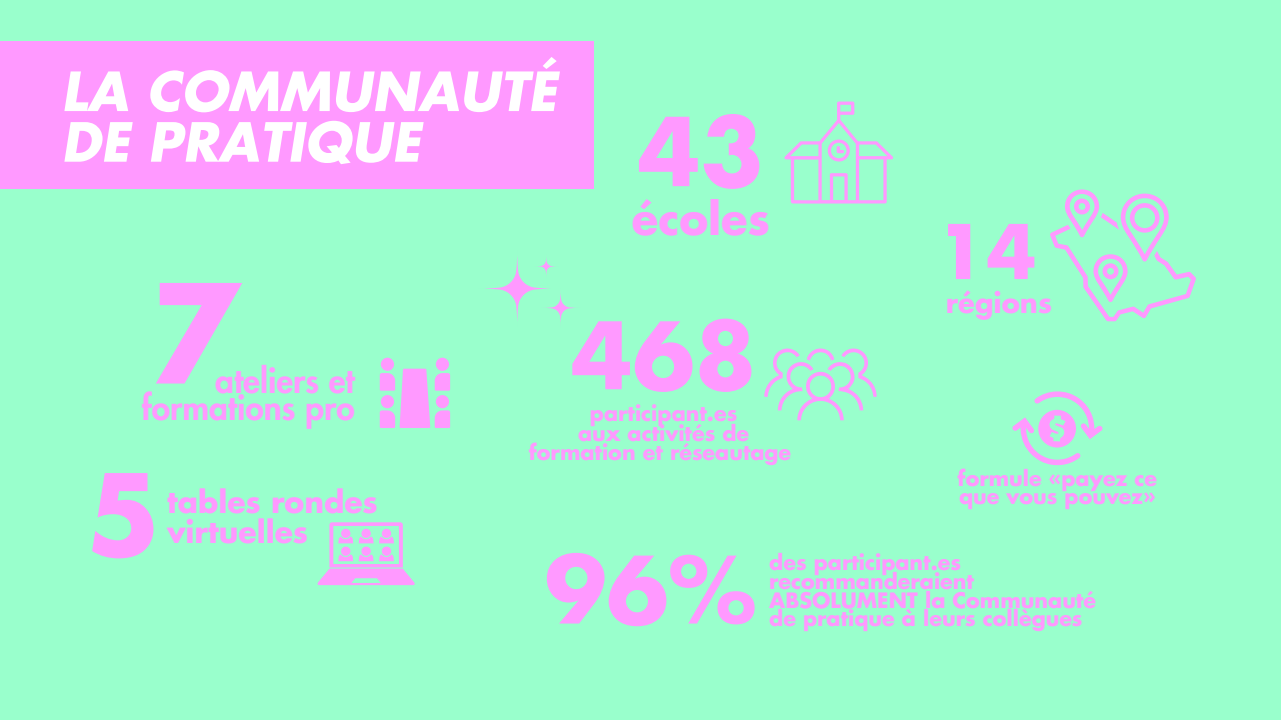
<style>
.page{position:relative;width:1281px;height:720px;background:#9fc}
.page>*{position:absolute;margin:0;border:0;box-sizing:border-box;transform-origin:0 0}
.t1{font:700 133.38px "Futura LT Pro";color:#f9f}
.t2{font:700 108.88px "Futura LT Pro";color:#f9f}
.t3{font:700 92px "Futura LT Pro";color:#f9f}
.t4{font:700 90.12px "Futura LT Pro";color:#f9f}
.t5{font:700 73.12px "Futura LT Pro";color:#f9f}
.t6{font:italic 700 52.5px "Futura LT Pro";color:#fff}
.t7{font:700 43.38px "Futura LT Pro";color:#f9f}
.t8{font:800 33.38px "Futura LT Pro";color:#f9f}
.t9{font:700 29.75px "Futura LT Pro";color:#f9f}
.t10{font:700 27.38px "Futura LT Pro";color:#f9f}
.t11{font:700 20.75px/18.8px "Futura LT Pro";color:#f9f}
</style>
<div class="page">
<svg style="left:784px;top:102px;width:109px;height:102px"></svg>
<svg style="left:764px;top:348px;width:112px;height:72px"></svg>
<svg style="left:485px;top:257px;width:90px;height:65px"></svg>
<div style="left:0;top:41px;width:593px;height:147px;background:#f9f"></div>
<svg style="left:1050px;top:189px;width:146px;height:132px"></svg>
<svg style="left:380px;top:358px;width:70px;height:70px"></svg>
<svg style="left:317px;top:522px;width:98px;height:63px"></svg>
<svg style="left:1012px;top:391px;width:90px;height:74px"></svg>
<p class="t6" style="left:61px;top:68px;width:497px">LA COMMUNAUTÉ</p>
<p class="t6" style="left:61px;top:118px;width:361px">DE PRATIQUE</p>
<p class="t3" style="left:637px;top:110px;width:128px">43</p>
<p class="t1" style="left:150px;top:273px;width:93px">7</p>
<p class="t8" style="left:215px;top:365px;width:141px">ateliers et</p>
<p class="t8" style="left:142px;top:393px;width:214px">formations pro</p>
<p class="t7" style="left:632px;top:199px;width:140px">écoles</p>
<p class="t4" style="left:571px;top:315px;width:187px">468</p>
<p class="t11" style="left:590px;top:405px;width:149px">participant.es</p>
<p class="t11" style="left:578px;top:425px;width:173px">aux activités de</p>
<p class="t11" style="left:529px;top:444px;width:264px">formation et réseautage</p>
<p class="t5" style="left:936px;top:219px;width:102px">14</p>
<p class="t10" style="left:946px;top:290px;width:108px">régions</p>
<p class="t2" style="left:86px;top:465px;width:76px">5</p>
<p class="t9" style="left:167px;top:488px;width:212px">tables rondes</p>
<p class="t9" style="left:167px;top:518px;width:143px">virtuelles</p>
<p class="t11" style="left:957px;top:469px;width:201px">formule «payez ce</p>
<p class="t11" style="left:959px;top:488px;width:198px">que vous pouvez»</p>
<p class="t4" style="left:545px;top:549px;width:213px">96%</p>
<p class="t11" style="left:769px;top:554px;width:328px">des participant.es recommanderaient<br>ABSOLUMENT la Communauté de pratique à leurs collègues</p>
</div>
